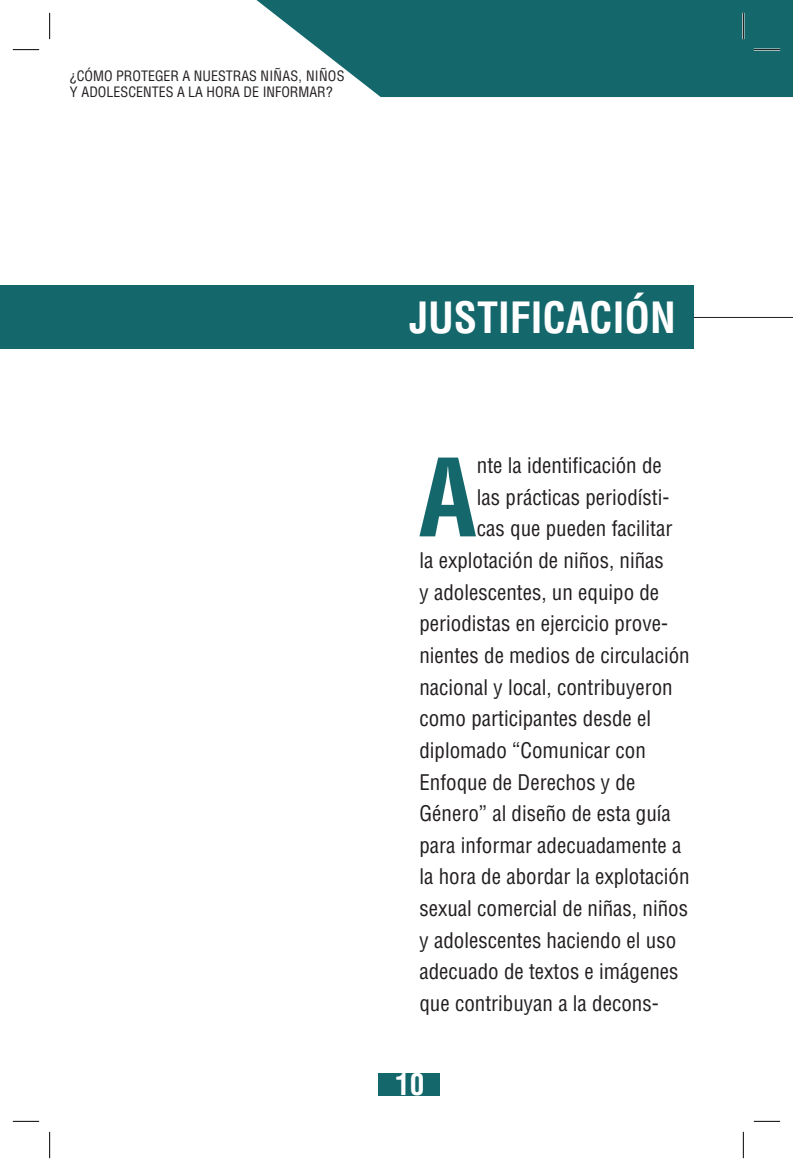
<style>
.page{position:relative;width:793px;height:1171px;background:#fff}
.page>*{position:absolute;margin:0;border:0;box-sizing:border-box;transform-origin:0 0}
.t1{font:700 condensed 105px "Helvetica LT Std";color:#14676b}
.t2{font:700 condensed 42px "Helvetica LT Std";color:#fff}
.t3{font:700 condensed 29.4px "Helvetica LT Std";color:#fff}
.t4{font:condensed 21px "Helvetica LT Std";color:#231f20}
.t5{font:condensed 14px/15.8px "Helvetica LT Std";color:#231f20}
</style>
<div class="page">
<svg style="left:256px;top:0;width:536px;height:97px;background:#2f787c"></svg>
<div style="left:0;top:286px;width:693px;height:63px;background:#14676b"></div>
<div style="left:378px;top:1072px;width:61px;height:22px;background:#14676b"></div>
<svg style="left:693px;top:285px;width:99px;height:33px"></svg>
<hr style="left:753px;top:49px;width:26px;height:2px;background:#fff">
<hr style="left:742px;top:13px;width:2px;height:26px;background:#fff">
<svg style="left:13px;top:49px;width:26px;height:1px"></svg>
<svg style="left:753px;top:49px;width:26px;height:1px"></svg>
<svg style="left:13px;top:1120px;width:26px;height:1px"></svg>
<svg style="left:754px;top:1120px;width:25px;height:1px"></svg>
<svg style="left:49px;top:13px;width:1px;height:26px"></svg>
<svg style="left:49px;top:1131px;width:1px;height:26px"></svg>
<svg style="left:742px;top:13px;width:1px;height:26px"></svg>
<svg style="left:742px;top:1132px;width:1px;height:25px"></svg>
<p class="t5" style="left:70px;top:68px;width:276px">¿CÓMO PROTEGER A NUESTRAS NIÑAS, NIÑOS<br>Y ADOLESCENTES A LA HORA DE INFORMAR?</p>
<h2 class="t2" style="left:409px;top:291px;width:268px">JUSTIFICACIÓN</h2>
<h1 class="t1" style="left:418px;top:432px;width:60px">A</h1>
<p class="t4" style="left:476px;top:452px;width:186px">nte la identificación de</p>
<p class="t4" style="left:476px;top:484px;width:194px">las prácticas periodísti-</p>
<p class="t4" style="left:476px;top:515px;width:197px">cas que pueden facilitar</p>
<p class="t4" style="left:419px;top:547px;width:246px">la explotación de niños, niñas</p>
<p class="t4" style="left:419px;top:578px;width:241px">y adolescentes, un equipo de</p>
<p class="t4" style="left:419px;top:610px;width:250px">periodistas en ejercicio prove-</p>
<p class="t4" style="left:419px;top:642px;width:272px">nientes de medios de circulación</p>
<p class="t4" style="left:419px;top:673px;width:255px">nacional y local, contribuyeron</p>
<p class="t4" style="left:419px;top:705px;width:233px">como participantes desde el</p>
<p class="t4" style="left:419px;top:737px;width:228px">diplomado “Comunicar con</p>
<p class="t4" style="left:419px;top:768px;width:217px">Enfoque de Derechos y de</p>
<p class="t4" style="left:419px;top:800px;width:253px">Género” al diseño de esta guía</p>
<p class="t4" style="left:419px;top:831px;width:263px">para informar adecuadamente a</p>
<p class="t4" style="left:419px;top:863px;width:271px">la hora de abordar la explotación</p>
<p class="t4" style="left:419px;top:895px;width:270px">sexual comercial de niñas, niños</p>
<p class="t4" style="left:419px;top:926px;width:258px">y adolescentes haciendo el uso</p>
<p class="t4" style="left:419px;top:958px;width:260px">adecuado de textos e imágenes</p>
<p class="t4" style="left:419px;top:990px;width:241px">que contribuyan a la decons-</p>
<h3 class="t3" style="left:395px;top:1065px;width:31px">10</h3>
</div>
